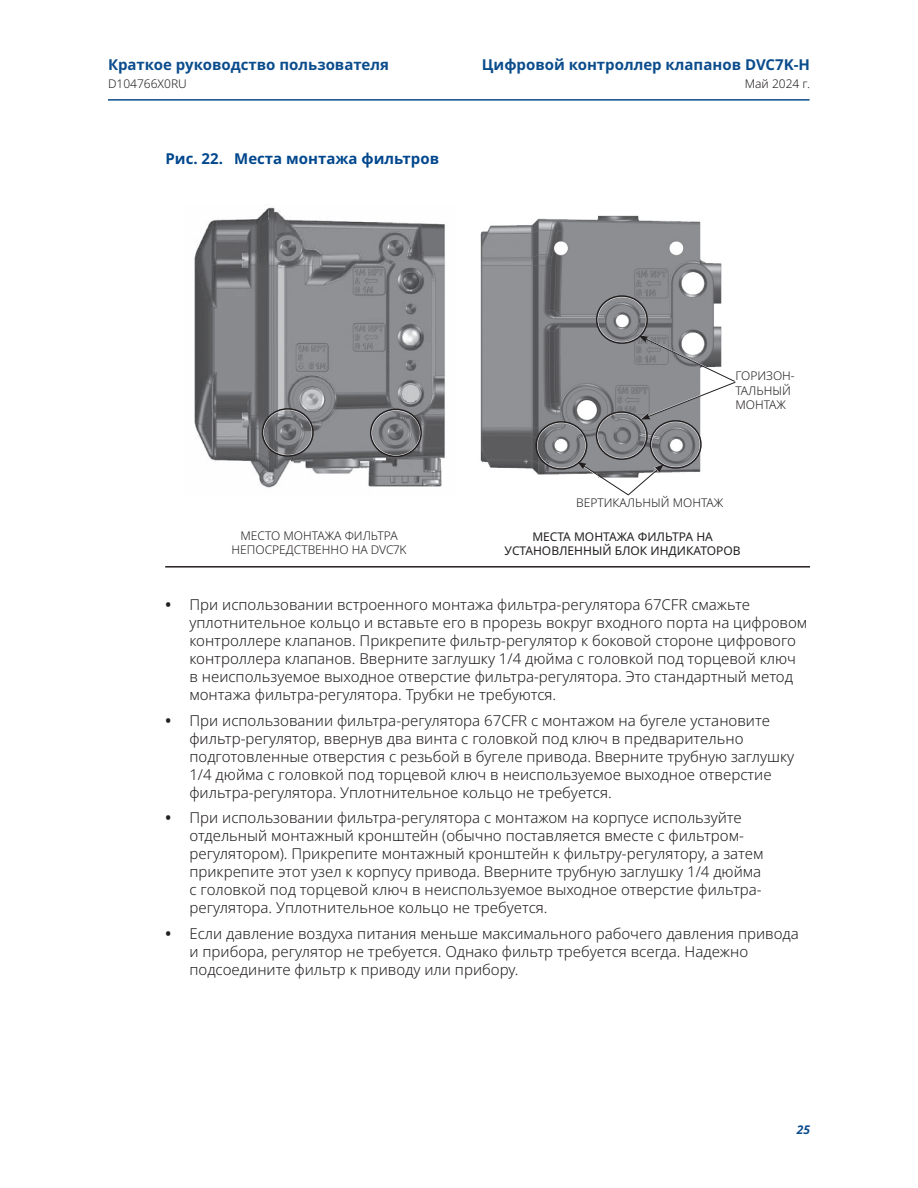
<style>
.page{position:relative;width:918px;height:1188px;background:#fff}
.page>*{position:absolute;margin:0;border:0;box-sizing:border-box;transform-origin:0 0}
.t1{font:300 15px/18px "Noto Sans";color:#231f20}
._07_MP_Manual_document_type_right_aligned{font:700 15px "Noto Sans";color:#0b4c8c}
.t2{font:700 15px "Noto Sans";color:#01478d}
._03_Figure_call_outs{font:300 12px/14.4px "Noto Sans";color:#231f20;text-align:center}
._03_Figure_call_outs-2{font:12px/14.4px "Noto Sans";color:#231f20;text-align:center}
._07_MP_Date_right_aligned{font:300 12px "Noto Sans";color:#231f20}
.t3{font:italic 700 12px "Noto Sans";color:#0b4c8c}
.s1{font-weight:700}
</style>
<div class="page">
<hr style="left:108px;top:99px;width:702px;height:2px;background:#0b4c8c">
<img style="left:480px;top:215px;width:242px;height:260px">
<hr style="left:165px;top:566px;width:645px;height:2px;background:#231f20">
<img style="left:194px;top:207px;width:251px;height:281px">
<svg style="left:577px;top:462px;width:87px;height:34px"></svg>
<svg style="left:639px;top:335px;width:97px;height:84px"></svg>
<div style="left:370px;top:409px;width:52px;height:48px;border:2px solid #231f20;border-radius:50%"></div>
<div style="left:263px;top:410px;width:49px;height:45px;border:1px solid #fff;border-radius:50%"></div>
<div style="left:262px;top:408px;width:52px;height:49px;border:2px solid #231f20;border-radius:50%"></div>
<div style="left:596px;top:411px;width:52px;height:49px;border:2px solid #231f20;border-radius:50%"></div>
<div style="left:650px;top:420px;width:52px;height:49px;border:2px solid #231f20;border-radius:50%"></div>
<div style="left:535px;top:421px;width:52px;height:49px;border:2px solid #231f20;border-radius:50%"></div>
<div style="left:596px;top:295px;width:52px;height:49px;border:2px solid #231f20;border-radius:50%"></div>
<p class="_07_MP_Manual_document_type_right_aligned" style="left:108px;top:56px;width:283px">Краткое руководство пользователя</p>
<p class="_03_Figure_call_outs" style="left:108px;top:76px;width:80px">D104766X0RU</p>
<p class="t2" style="left:165px;top:150px;width:275px">Рис. 22. Места монтажа фильтров</p>
<p class="_07_MP_Manual_document_type_right_aligned" style="left:482px;top:56px;width:330px">Цифровой контроллер клапанов DVC7K-H</p>
<p class="_07_MP_Date_right_aligned" style="left:745px;top:77px;width:67px">Май 2024 г.</p>
<p class="_03_Figure_call_outs" style="left:735px;top:369px;width:61px;text-align:left">ГОРИЗОН-<br>ТАЛЬНЫЙ<br>МОНТАЖ</p>
<p class="_03_Figure_call_outs" style="left:576px;top:495px;width:149px">ВЕРТИКАЛЬНЫЙ МОНТАЖ</p>
<p class="_03_Figure_call_outs" style="left:232px;top:528px;width:176px">МЕСТО МОНТАЖА ФИЛЬТРА<br>НЕПОСРЕДСТВЕННО НА DVC7K</p>
<p class="_03_Figure_call_outs-2" style="left:505px;top:529px;width:237px">МЕСТА МОНТАЖА ФИЛЬТРА НА<br>УСТАНОВЛЕННЫЙ БЛОК ИНДИКАТОРОВ</p>
<p class="t1" style="left:189px;top:596px;width:619px;text-indent:-24px"><span class="s1">•</span> При использовании встроенного монтажа фильтра-регулятора 67CFR смажьте уплотнительное кольцо и вставьте его в прорезь вокруг входного порта на цифровом контроллере клапанов. Прикрепите фильтр-регулятор к боковой стороне цифрового контроллера клапанов. Вверните заглушку 1/4 дюйма c головкой под торцевой ключ в неиспользуемое выходное отверстие фильтра-регулятора. Это стандартный метод монтажа фильтра-регулятора. Трубки не требуются.</p>
<p class="t1" style="left:189px;top:712px;width:606px;text-indent:-24px"><span class="s1">•</span> При использовании фильтра-регулятора 67CFR с монтажом на бугеле установите фильтр-регулятор, ввернув два винта с головкой под ключ в предварительно подготовленные отверстия с резьбой в бугеле привода. Вверните трубную заглушку 1/4 дюйма c головкой под торцевой ключ в неиспользуемое выходное отверстие фильтра-регулятора. Уплотнительное кольцо не требуется.</p>
<p class="t1" style="left:189px;top:809px;width:576px;text-indent:-24px"><span class="s1">•</span> При использовании фильтра-регулятора с монтажом на корпусе используйте отдельный монтажный кронштейн (обычно поставляется вместе с фильтром&shy;регулятором). Прикрепите монтажный кронштейн к фильтру-регулятору, а затем прикрепите этот узел к корпусу привода. Вверните трубную заглушку 1/4 дюйма c головкой под торцевой ключ в неиспользуемое выходное отверстие фильтра&shy;регулятора. Уплотнительное кольцо не требуется.</p>
<p class="t1" style="left:189px;top:925px;width:611px;text-indent:-24px"><span class="s1">•</span> Если давление воздуха питания меньше максимального рабочего давления привода и прибора, регулятор не требуется. Однако фильтр требуется всегда. Надежно подсоедините фильтр к приводу или прибору.</p>
<p class="t3" style="left:797px;top:1121px;width:15px">25</p>
</div>
